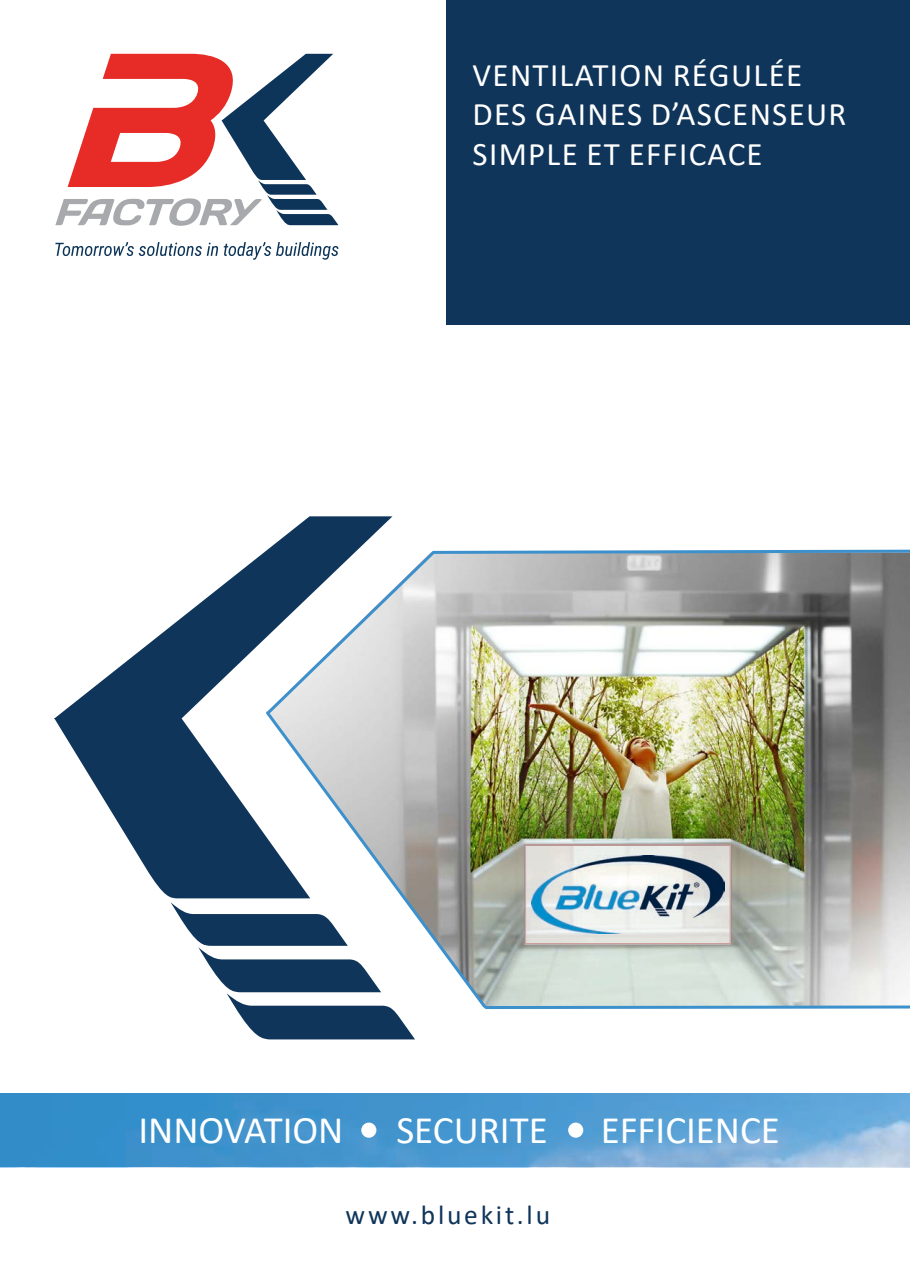
<style>
.page{position:relative;width:910px;height:1280px;background:#fff}
.page>*{position:absolute;margin:0;border:0;box-sizing:border-box;transform-origin:0 0}
.t1{font:39px "Calibri";color:#fff}
.t2{font:33px/39.6px "Calibri";letter-spacing:.04em;color:#fff}
.t3{font:27.45px "Calibri";letter-spacing:.1em;color:#0f355a}
</style>
<div class="page">
<div style="left:446px;top:0;width:464px;height:324px;background:#0f355a"></div>
<svg style="left:54px;top:516px;width:338px;height:383px"></svg>
<svg style="left:171px;top:902px;width:244px;height:137px"></svg>
<img style="left:489px;top:716px;width:421px;height:288px">
<svg style="left:489px;top:1004px;width:421px;height:5px;background:#7cb1d3"></svg>
<svg style="left:263px;top:709px;width:226px;height:301px"></svg>
<img style="left:264px;top:548px;width:646px;height:168px">
<svg style="left:524px;top:844px;width:207px;height:101px;background:#d9d5d2"></svg>
<img style="left:531px;top:855px;width:193px;height:78px">
<svg style="left:55px;top:242px;width:163px;height:14px"></svg>
<svg style="left:224px;top:242px;width:114px;height:18px"></svg>
<svg style="left:55px;top:54px;width:283px;height:172px"></svg>
<img style="left:0;top:1094px;width:910px;height:73px">
<div style="left:568px;top:1122px;width:15px;height:16px;background:#fff;border-radius:50%"></div>
<div style="left:361px;top:1122px;width:15px;height:16px;background:#fff;border-radius:50%"></div>
<p class="t2" style="left:473px;top:54px;width:375px">VENTILATION RÉGULÉE<br>DES GAINES D’ASCENSEUR<br>SIMPLE ET EFFICACE</p>
<p class="t1" style="left:138px;top:1103px;width:207px">INNOVATION</p>
<p class="t1" style="left:396px;top:1103px;width:153px">SECURITE</p>
<p class="t1" style="left:601px;top:1103px;width:181px">EFFICIENCE</p>
<p class="t3" style="left:345px;top:1196px;width:206px">www.bluekit.lu</p>
</div>
